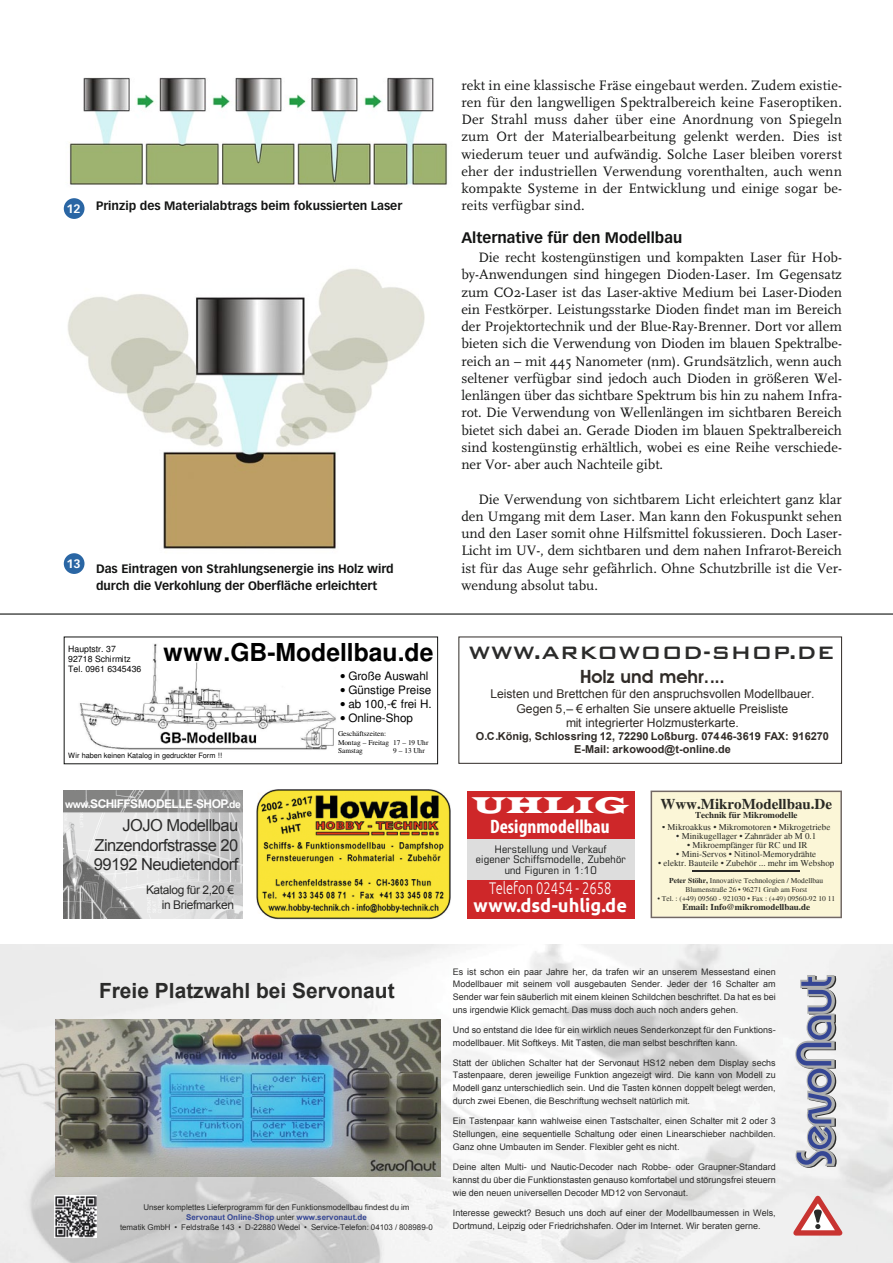
<style>
.page{position:relative;width:893px;height:1263px;background:#fff}
.page>*{position:absolute;margin:0;border:0;box-sizing:border-box;transform-origin:0 0}
.t1{font:700 24.75px "Helvetica";color:#000}
.t2{font:500 24px "Bank Gothic BT";color:#2b2b2a}
.t3{font:23.4px "Latin Wide";color:#fff}
.t4{font:700 21px "Arial";color:#2b2b2a}
.t5{font:700 condensed 19.5px "Myriad Pro";color:#fff}
.t6{font:700 18.3px "Ubuntu";color:#fff}
.t7{font:600 18.15px "Avant Garde IT Cby BT";color:#302b27}
.t8{font:300 16.8px "Ubuntu";color:#fff;scale:.77 1}
.t9{font:16.5px/19.5px "Arial";letter-spacing:-.035em;color:#2b2b2a;text-align:justify}
.t10{font:700 15px "Vectora LT Std";color:#131413}
.t11{font:700 15px "Times";color:#2a2a25}
.t12{font:14.25px/17.2px "FF Scala";color:#131413;text-align:justify}
.t13{font:12.15px/14.5px "Arial";color:#302b27;text-align:center}
.t14{font:700 12px/17.2px "Vectora LT Std";color:#131413}
.t15{font:12px/14.2px "Arial";letter-spacing:-.035em;color:#2b2b2a;text-align:right}
.t16{font:700 12px "Arial";letter-spacing:-.045em;color:#fff}
.t17{font:700 12px "Vectora LT Std";color:#fff}
.t18{font:11.7px "Helvetica";letter-spacing:-.005em;color:#000}
.t19{font:700 10.95px/13px "Arial";color:#302b27;text-align:center}
.t20{font:300 10.5px/11.7px "Ubuntu";color:#2b2b2a;text-align:justify}
.t21{font:condensed 10.5px/10.5px "Eurostile LT Std";letter-spacing:.02em;color:#131413;text-align:center;scale:1.08 1}
.t22{font:9px/12.8px "Arial";color:#2b2b2a;text-align:justify}
.t23{font:9px "Times";color:#2a2a25}
.t24{font:700 9px "Times";color:#2a2a25}
.t25{font:8.7px/10.2px "Helvetica";letter-spacing:.005em;color:#000}
.t26{font:7.95px/10.1px "Arial";color:#2b2b2a;text-align:center}
.t27{font:7.5px/9px "Times";color:#2a2a25;text-align:center}
.t28{font:7.35px/8.6px "Times";letter-spacing:.005em;color:#000}
.t29{font:7.35px "Helvetica";letter-spacing:-.01em;color:#000}
.s1{font-size:10.5px}
.s2{font-weight:700}
.s3{font-weight:700;color:#354694}
</style>
<div class="page">
<img style="left:63px;top:269px;width:362px;height:305px">
<img style="left:69px;top:77px;width:378px;height:108px">
<div style="left:64px;top:198px;width:21px;height:21px;background:#2a66a4;border-radius:50%"></div>
<div style="left:64px;top:553px;width:21px;height:21px;background:#2a66a4;border-radius:50%"></div>
<hr style="left:0;top:613px;width:893px;height:2px;background:#131413">
<div style="left:458px;top:637px;width:384px;height:127px;border:1px solid #302b27"></div>
<img style="left:256px;top:789px;width:195px;height:130px">
<img style="left:64px;top:791px;width:179px;height:127px">
<div style="left:651px;top:790px;width:191px;height:128px;background:#fbf6d7"></div>
<hr style="left:692px;top:871px;width:108px;height:1px;background:#2a2a25">
<div style="left:467px;top:791px;width:167px;height:128px;background:#ce2729"></div>
<div style="left:467px;top:839px;width:167px;height:40px;background:#ddd"></div>
<img style="left:79px;top:643px;width:257px;height:107px">
<img style="left:0;top:944px;width:893px;height:319px">
<svg style="left:792px;top:973px;width:48px;height:198px"></svg>
<svg style="left:786px;top:1191px;width:63px;height:47px"></svg>
<img style="left:54px;top:1195px;width:43px;height:43px">
<img style="left:55px;top:1019px;width:385px;height:157px">
<p class="t17" style="left:66px;top:202px;width:16px">12</p>
<p class="t14" style="left:96px;top:197px;width:308px">Prinzip des Materialabtrags beim fokussierten Laser</p>
<p class="t17" style="left:66px;top:557px;width:16px">13</p>
<p class="t14" style="left:96px;top:560px;width:299px">Das Eintragen von Strahlungsenergie ins Holz wird durch die Verkohlung der Oberfläche erleichtert</p>
<p class="t25" style="left:68px;top:644px;width:75px">Hauptstr. 37<br>92718 Schirmitz<br>Tel. 0961 6345436</p>
<p class="t1" style="left:164px;top:638px;width:271px">www.GB-Modellbau.de</p>
<p class="t18" style="left:340px;top:671px;width:90px">• Große Auswahl</p>
<p class="t18" style="left:340px;top:686px;width:93px">• Günstige Preise</p>
<p class="t18" style="left:340px;top:700px;width:93px">• ab 100,-€ frei H.</p>
<p class="t18" style="left:340px;top:714px;width:74px">• Online-Shop</p>
<p class="t29" style="left:68px;top:752px;width:155px">Wir haben keinen Katalog in gedruckter Form !!</p>
<p class="t16" style="left:65px;top:795px;width:177px"><span class="s1">www.</span>SCHIFFSMODELLE-SHOP.<span class="s1">de</span></p>
<p class="t9" style="left:94px;top:816px;width:146px;text-indent:29px">JOJO Modellbau Zinzendorfstrasse 20<br>99192 Neudietendorf</p>
<p class="t15" style="left:146px;top:883px;width:89px">Katalog für 2,20 € in Briefmarken</p>
<p class="t28" style="left:338px;top:730px;width:92px">Geschäftszeiten:<br>Montag – Freitag 17 – 19 Uhr<br>Samstag</p>
<p class="t28" style="left:393px;top:747px;width:33px">9 – 13 Uhr</p>
<p class="t12" style="left:461px;top:77px;width:382px">rekt in eine klassische Fräse eingebaut werden. Zudem existie&shy;ren für den langwelligen Spektralbereich keine Faseroptiken.<br>Der Strahl muss daher über eine Anordnung von Spiegeln zum Ort der Materialbearbeitung gelenkt werden. Dies ist wiederum teuer und aufwändig. Solche Laser bleiben vorerst eher der industriellen Verwendung vorenthalten, auch wenn kompakte Systeme in der Entwicklung und einige sogar be&shy;reits verfügbar sind.</p>
<p class="t10" style="left:461px;top:228px;width:222px">Alternative für den Modellbau</p>
<p class="t12" style="left:461px;top:249px;width:382px;text-indent:17px">Die recht kostengünstigen und kompakten Laser für Hob&shy;by-Anwendungen sind hingegen Dioden-Laser. Im Gegensatz zum CO2-Laser ist das Laser-aktive Medium bei Laser-Dioden ein Festkörper. Leistungsstarke Dioden findet man im Bereich der Projektortechnik und der Blue-Ray-Brenner. Dort vor allem bieten sich die Verwendung von Dioden im blauen Spektralbe&shy;reich an – mit 445 Nanometer (nm). Grundsätzlich, wenn auch seltener verfügbar sind jedoch auch Dioden in größeren Wel&shy;lenlängen über das sichtbare Spektrum bis hin zu nahem Infra&shy;rot. Die Verwendung von Wellenlängen im sichtbaren Bereich bietet sich dabei an. Gerade Dioden im blauen Spektralbereich sind kostengünstig erhältlich, wobei es eine Reihe verschiede&shy;ner Vor- aber auch Nachteile gibt.</p>
<p class="t12" style="left:461px;top:491px;width:382px;text-indent:17px">Die Verwendung von sichtbarem Licht erleichtert ganz klar den Umgang mit dem Laser. Man kann den Fokuspunkt sehen und den Laser somit ohne Hilfsmittel fokussieren. Doch Laser-Licht im UV-, dem sichtbaren und dem nahen Infrarot-Bereich ist für das Auge sehr gefährlich. Ohne Schutzbrille ist die Ver&shy;wendung absolut tabu.</p>
<p class="t2" style="left:468px;top:639px;width:368px">WWW.ARKOWOOD-SHOP.DE</p>
<p class="t7" style="left:580px;top:666px;width:146px">Holz und mehr....</p>
<p class="t13" style="left:490px;top:687px;width:326px">Leisten und Brettchen für den anspruchsvollen Modellbauer.<br>Gegen 5,– € erhalten Sie unsere aktuelle Preisliste<br>mit integrierter Holzmusterkarte.</p>
<p class="t19" style="left:476px;top:730px;width:355px">O.C.König, Schlossring 12, 72290 Loßburg. 07446-3619 FAX: 916270<br>E-Mail: arkowood@t-online.de</p>
<p class="t3" style="left:472px;top:790px;width:159px">UHLIG</p>
<p class="t5" style="left:490px;top:814px;width:121px">Designmodellbau</p>
<p class="t20" style="left:487px;top:841px;width:129px">RC-Schiffsmodellbaukästen Zubehör für Schiffsmodelle Fertigschiffe, Figuren 1:10</p>
<p class="t6" style="left:474px;top:895px;width:155px">www.dsd-uhlig.de</p>
<p class="t21" style="left:476px;top:843px;width:140px">Herstellung und Verkauf<br>eigener Schiffsmodelle, Zubehör und Figuren in 1:10</p>
<p class="t8" style="left:489px;top:877px;width:160px">Telefon 02454 - 2658</p>
<p class="t11" style="left:660px;top:795px;width:173px">Www.MikroModellbau.De</p>
<p class="t24" style="left:695px;top:810px;width:104px">Technik für Mikromodelle</p>
<p class="t23" style="left:662px;top:822px;width:170px">• Mikroakkus • Mikromotoren • Mikrogetriebe</p>
<p class="t23" style="left:676px;top:831px;width:142px">• Minikugellager • Zahnräder ab M 0.1</p>
<p class="t23" style="left:687px;top:840px;width:122px">• Mikroempfänger für RC und IR</p>
<p class="t23" style="left:676px;top:849px;width:142px">• Mini-Servos • Nitinol-Memorydrähte</p>
<p class="t23" style="left:658px;top:858px;width:178px">• elektr. Bauteile • Zubehör ... mehr im Webshop</p>
<p class="t27" style="left:669px;top:876px;width:156px"><span class="s2">Peter Stöhr,</span> Innovative Technologien / Modellbau<br>Blumenstraße 26 • 96271 Grub am Forst</p>
<p class="t27" style="left:657px;top:894px;width:179px">• Tel. : (+49) 09560 - 921030 • Fax : (+49) 09560-92 10 11</p>
<p class="t24" style="left:682px;top:901px;width:129px">Email: Info@mikromodellbau.de</p>
<p class="t4" style="left:99px;top:977px;width:297px">Freie Platzwahl bei Servonaut</p>
<p class="t26" style="left:120px;top:1202px;width:314px">Unser komplettes Lieferprogramm für den Funktionsmodellbau findest du im<br><span class="s3">Servonaut Online-Shop</span> unter <span class="s3">www.servonaut.de<br></span>tematik GmbH • Feldstraße 143 • D-22880 Wedel • Service-Telefon: 04103 / 808989-0</p>
<p class="t22" style="left:453px;top:965px;width:324px">Es ist schon ein paar Jahre her, da trafen wir an unserem Messestand einen Modellbauer mit seinem voll ausgebauten Sender. Jeder der 16 Schalter am Sender war fein säuberlich mit einem kleinen Schildchen beschriftet. Da hat es bei uns irgendwie Klick gemacht. Das muss doch auch noch anders gehen.</p>
<p class="t22" style="left:453px;top:1024px;width:324px">Und so entstand die Idee für ein wirklich neues Senderkonzept für den Funktions&shy;modellbauer. Mit Softkeys. Mit Tasten, die man selbst beschriften kann.</p>
<p class="t22" style="left:453px;top:1056px;width:324px">Statt der üblichen Schalter hat der Servonaut HS12 neben dem Display sechs Tastenpaare, deren jeweilige Funktion angezeigt wird. Die kann von Modell zu Modell ganz unterschiedlich sein. Und die Tasten können doppelt belegt werden, durch zwei Ebenen, die Beschriftung wechselt natürlich mit.</p>
<p class="t22" style="left:453px;top:1115px;width:324px">Ein Tastenpaar kann wahlweise einen Tastschalter, einen Schalter mit 2 oder 3<br>Stellungen, eine sequentielle Schaltung oder einen Linearschieber nachbilden.<br>Ganz ohne Umbauten im Sender. Flexibler geht es nicht.</p>
<p class="t22" style="left:453px;top:1161px;width:324px">Deine alten Multi- und Nautic-Decoder nach Robbe- oder Graupner-Standard kannst du über die Funktionstasten genauso komfortabel und störungsfrei steuern wie den neuen universellen Decoder MD12 von Servonaut.</p>
<p class="t22" style="left:453px;top:1206px;width:324px">Interesse geweckt? Besuch uns doch auf einer der Modellbaumessen in Wels,<br>Dortmund, Leipzig oder Friedrichshafen. Oder im Internet. Wir beraten gerne.</p>
</div>
